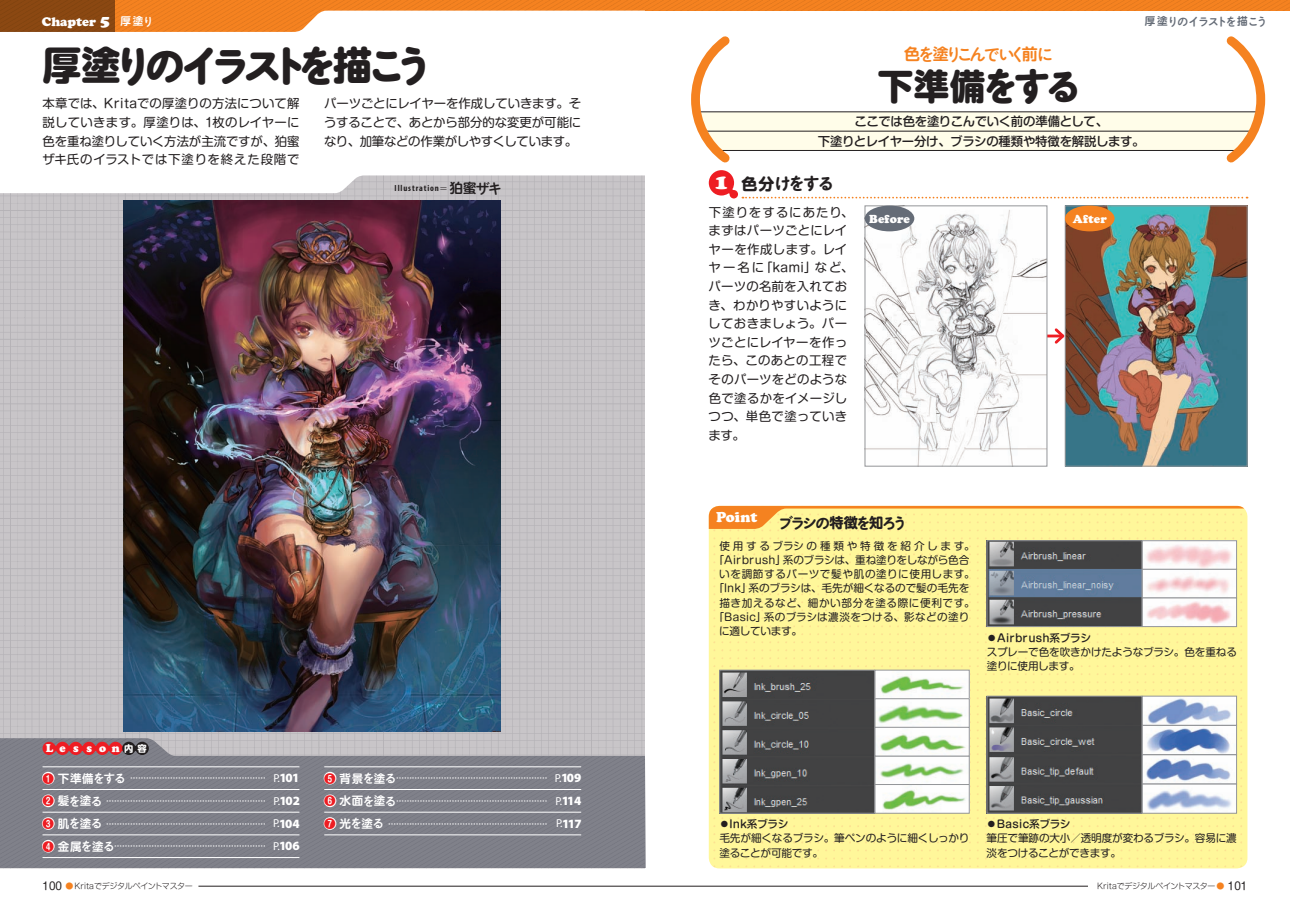
<style>
.page{position:relative;width:1290px;height:911px;background:#fff}
.page>*{position:absolute;margin:0;border:0;box-sizing:border-box;transform-origin:0 0}
.t1{font:700 42.12px "Maru Anti Std";letter-spacing:-.29em;color:#231f20}
.t2{font:800 35.38px "Shin M Go Pro";color:#231f20}
.t3{font:500 17.25px "Maru Anti Std";letter-spacing:-.24em;color:#f58220}
.t4{font:700 17.25px "Maru Anti Std De";color:#231f20}
.t5{font:700 15.25px "Maru Anti Std De";letter-spacing:-.22em;color:#231f20}
.t6{font:14.12px "Cooper Black Std";color:#fff}
.t7{font:12.38px/18.6px "Shin M Go Pro";letter-spacing:.015em;color:#231f20;text-align:justify}
.t8{font:500 12.38px/19.5px "Shin M Go Pro";letter-spacing:-.025em;color:#231f20;text-align:center}
.t9{font:12.38px "Cooper Black Std";color:#fff}
.t10{font:500 11.5px "Maru Anti Std";letter-spacing:-.165em;color:#656c77}
.t11{font:11.5px "Cooper Black Std";color:#fff}
.t12{font:11.12px "Cooper Black Std";letter-spacing:.6em;color:#fff}
.t13{font:10.62px/14.1px "Shin M Go Pro";letter-spacing:-.01em;color:#231f20}
.t14{font:10.62px "Shin M Go Pro";letter-spacing:.055em;color:#231f20}
.t15{font:10.62px "Shin M Go Pro";letter-spacing:.03em;color:#231f20}
.t16{font:10.62px "Shin M Go Pro";letter-spacing:.26em;color:#231f20}
.t17{font:10.62px "Shin M Go Pro";letter-spacing:-.03em;color:#231f20}
.t18{font:700 condensed 8.88px "Myriad Pro";letter-spacing:.1em;color:#231f20}
.t19{font:700 8px "Shin M Go Pro De";color:#fff}
.t20{font:300 8px "Shin M Go Pro";letter-spacing:-.035em;color:#231f20}
.s1{font-size:15.5px}
.s2{font-family:"Shin M Go Pro De";font-weight:700;font-size:10.62px}
.s3{font-family:"Maru Anti Std";font-weight:500;font-size:11.5px}
.s4{font-family:"Shin M Go Pro";font-weight:800;font-size:39px}
.s5{font-family:"Shin M Go Pro";font-weight:300;font-stretch:normal}
.s6{font-family:"Shin M Go Pro De";font-stretch:normal;font-size:13.25px}
.s7{font-family:"Maru Anti Std";font-weight:500;font-stretch:normal;font-size:14.38px}
.s8{font-family:"Shin M Go Pro";font-weight:700;font-size:9.25px}
.s9{font-size:11.5px;color:#ee1d23}
.s10{font-size:11.5px}
.s11{font-family:"Maru Anti Std";font-weight:500;font-size:12.38px}
.s12{font-family:"Myriad Pro";font-weight:400;font-size:11.5px}
.s13{font-family:"Myriad Pro";font-weight:900;font-size:12.62px}
.s14{font-family:"Shin M Go Pro De";font-weight:700;font-size:16px}
.s15{font-family:"Maru Anti Std";font-weight:700;font-size:38.25px}
.s16{font-family:"Cooper Black Std";font-weight:400;font-size:21.25px;color:#fff}
.s17{font-family:"Shin M Go Pro";font-size:16px}
.s18{font-family:"Shin M Go Pro";font-size:14.12px}
.s19{font-weight:500}
.s20{font-weight:400;font-size:10.62px}
.s21{color:#f58220}
</style>
<div class="page">
<img style="left:115px;top:0;width:530px;height:32px">
<img style="left:645px;top:0;width:645px;height:11px">
<div style="left:0;top:0;width:115px;height:32px;background:#8a4811"></div>
<img style="left:0;top:175px;width:645px;height:563px">
<img style="left:0;top:738px;width:645px;height:130px">
<hr style="left:198px;top:886px;width:447px;height:1px;background:#231f20">
<hr style="left:645px;top:886px;width:443px;height:1px;background:#231f20">
<div style="left:709px;top:508px;width:538px;height:360px;background:#fff79a"></div>
<svg style="left:691px;top:36px;width:575px;height:162px"></svg>
<img style="left:1067px;top:208px;width:178px;height:256px">
<div style="left:1065px;top:206px;width:182px;height:260px;border:1px solid #939598"></div>
<div style="left:1065px;top:206px;width:49px;height:25px;background:#f58220;border-radius:50%"></div>
<img style="left:721px;top:672px;width:152px;height:139px">
<svg style="left:874px;top:669px;width:96px;height:144px"></svg>
<div style="left:719px;top:670px;width:156px;height:143px;border:1px solid #939598"></div>
<img style="left:989px;top:698px;width:151px;height:113px">
<svg style="left:1141px;top:695px;width:96px;height:118px"></svg>
<div style="left:987px;top:696px;width:155px;height:117px;border:1px solid #939598"></div>
<img style="left:989px;top:542px;width:151px;height:83px">
<svg style="left:1142px;top:540px;width:95px;height:87px"></svg>
<div style="left:987px;top:540px;width:155px;height:87px;border:1px solid #939598"></div>
<hr style="left:1045px;top:334px;width:18px;height:3px;background:#ee1d23">
<svg style="left:1052px;top:326px;width:15px;height:20px"></svg>
<img style="left:867px;top:208px;width:178px;height:256px">
<div style="left:865px;top:206px;width:182px;height:260px;border:1px solid #939598"></div>
<div style="left:865px;top:206px;width:49px;height:25px;background:#656c77;border-radius:50%"></div>
<img style="left:123px;top:200px;width:378px;height:531px">
<svg style="left:41px;top:765px;width:15px;height:20px"></svg>
<svg style="left:41px;top:793px;width:15px;height:15px"></svg>
<hr style="left:43px;top:766px;width:256px;height:1px;background:#fff">
<hr style="left:43px;top:789px;width:256px;height:1px;background:#fff">
<svg style="left:41px;top:816px;width:15px;height:14px"></svg>
<hr style="left:43px;top:812px;width:256px;height:1px;background:#fff">
<svg style="left:41px;top:836px;width:15px;height:19px"></svg>
<hr style="left:43px;top:834px;width:256px;height:1px;background:#fff">
<hr style="left:43px;top:857px;width:256px;height:1px;background:#fff">
<svg style="left:323px;top:793px;width:14px;height:15px"></svg>
<svg style="left:323px;top:816px;width:14px;height:53px"></svg>
<hr style="left:324px;top:812px;width:257px;height:1px;background:#fff">
<hr style="left:324px;top:834px;width:257px;height:1px;background:#fff">
<svg style="left:323px;top:740px;width:14px;height:45px"></svg>
<hr style="left:324px;top:766px;width:257px;height:1px;background:#fff">
<hr style="left:324px;top:789px;width:257px;height:1px;background:#fff">
<div style="left:43px;top:741px;width:13px;height:14px;background:#ee1d23;border-radius:50%"></div>
<div style="left:56px;top:741px;width:13px;height:14px;background:#ee1d23;border-radius:50%"></div>
<div style="left:69px;top:741px;width:13px;height:14px;background:#ee1d23;border-radius:50%"></div>
<div style="left:82px;top:741px;width:14px;height:14px;background:#ee1d23;border-radius:50%"></div>
<div style="left:96px;top:741px;width:13px;height:14px;background:#ee1d23;border-radius:50%"></div>
<div style="left:109px;top:741px;width:13px;height:14px;background:#ee1d23;border-radius:50%"></div>
<div style="left:122px;top:741px;width:14px;height:14px;background:#221e1f;border-radius:50%"></div>
<div style="left:136px;top:741px;width:13px;height:14px;background:#221e1f;border-radius:50%"></div>
<svg style="left:709px;top:506px;width:535px;height:23px;background:#fcdd80"></svg>
<p class="t9" style="left:42px;top:14px;width:114px">Chapter <span class="s1">5</span> <span class="s2">厚塗</span><span class="s3">り</span></p>
<p class="t10" style="left:1145px;top:13px;width:124px"><span class="s2">厚塗</span>りのイラストを<span class="s2">描</span>こう</p>
<p class="t1" style="left:43px;top:34px;width:393px"><span class="s4">厚塗</span>りのイラストを<span class="s4">描</span>こう</p>
<p class="t7" style="left:42px;top:93px;width:259px">本章では、Kritaでの厚塗りの方法について解説していきます。厚塗りは、1枚のレイヤーに色を重ね塗りしていく方法が主流ですが、狛蜜ザキ氏のイラストでは下塗りを終えた段階で</p>
<p class="t7" style="left:324px;top:93px;width:259px">パーツごとにレイヤーを作成していきます。そうすることで、あとから部分的な変更が可能になり、加筆などの作業がしやすくしています。</p>
<p class="t18" style="left:395px;top:183px;width:109px">Illustration<span class="s5">＝</span><span class="s6">狛蜜</span><span class="s7">ザキ</span></p>
<p class="t12" style="left:46px;top:741px;width:103px">Les son<span class="s8">内容</span></p>
<p class="t19" style="left:43px;top:771px;width:258px"><span class="s9">❶</span> <span class="s10">下準備</span><span class="s11">をする</span> …………………………………………… <span class="s12">P.</span><span class="s13">101</span></p>
<p class="t19" style="left:43px;top:794px;width:259px"><span class="s9">❷</span> <span class="s10">髪</span><span class="s11">を</span><span class="s10">塗</span><span class="s11">る</span> …………………………………………………… <span class="s12">P.</span><span class="s13">102</span></p>
<p class="t19" style="left:43px;top:817px;width:259px"><span class="s9">❸</span> <span class="s10">肌</span><span class="s11">を</span><span class="s10">塗</span><span class="s11">る</span> …………………………………………………… <span class="s12">P.</span><span class="s13">104</span></p>
<p class="t19" style="left:43px;top:839px;width:259px"><span class="s9">❹</span> <span class="s10">金属</span><span class="s11">を</span><span class="s10">塗</span><span class="s11">る</span>………………………………………………… <span class="s12">P.</span><span class="s13">106</span></p>
<p class="t19" style="left:324px;top:771px;width:259px"><span class="s9">❺</span> <span class="s10">背景</span><span class="s11">を</span><span class="s10">塗</span><span class="s11">る</span>………………………………………………… <span class="s12">P.</span><span class="s13">109</span></p>
<p class="t19" style="left:324px;top:794px;width:259px"><span class="s9">❻</span> <span class="s10">水面</span><span class="s11">を</span><span class="s10">塗</span><span class="s11">る</span>………………………………………………… <span class="s12">P.</span><span class="s13">114</span></p>
<p class="t19" style="left:324px;top:817px;width:259px"><span class="s9">❼</span> <span class="s10">光</span><span class="s11">を</span><span class="s10">塗</span><span class="s11">る</span> …………………………………………………… <span class="s12">P.</span><span class="s13">117</span></p>
<p class="t3" style="left:904px;top:41px;width:151px"><span class="s14">色</span>を<span class="s14">塗</span>りこんでいく<span class="s14">前</span>に</p>
<p class="t2" style="left:878px;top:58px;width:206px">下準備<span class="s15">をする</span></p>
<p class="t8" style="left:818px;top:110px;width:328px">ここでは色を塗りこんでいく前の準備として、<br>下塗りとレイヤー分け、ブラシの種類や特徴を解説します。</p>
<p class="t4" style="left:715px;top:170px;width:121px"><span class="s16">1</span> <span class="s17">色分</span>けをする</p>
<p class="t7" style="left:708px;top:201px;width:147px;text-align:left">下塗りをするにあたり、まずはパーツごとにレイヤーを作成します。レイヤー名に「kami」など、パーツの名前を入れておき、わかりやすいようにしておきましょう。パーツごとにレイヤーを作ったら、このあとの工程でそのパーツをどのような色で塗るかをイメージしつつ、単色で塗っていきます。</p>
<p class="t11" style="left:869px;top:211px;width:42px">Before</p>
<p class="t11" style="left:1073px;top:211px;width:36px">After</p>
<p class="t6" style="left:716px;top:509px;width:43px">Point</p>
<p class="t5" style="left:778px;top:511px;width:131px">ブラシの<span class="s18">特徴</span>を<span class="s18">知</span>ろう</p>
<p class="t16" style="left:719px;top:537px;width:257px">使用するブラシの種類や特徴を紹介します。</p>
<p class="t13" style="left:714px;top:551px;width:257px">「Airbrush」系のブラシは、重ね塗りをしながら色合</p>
<p class="t14" style="left:719px;top:565px;width:257px">いを調節するパーツで髪や肌の塗りに使用します。</p>
<p class="t13" style="left:714px;top:580px;width:257px">「Ink」系のブラシは、毛先が細くなるので髪の毛先を</p>
<p class="t14" style="left:719px;top:594px;width:257px">描き加えるなど、細かい部分を塗る際に便利です。</p>
<p class="t15" style="left:714px;top:608px;width:257px">「Basic」系のブラシは濃淡をつける、影などの塗り</p>
<p class="t17" style="left:719px;top:622px;width:84px">に適しています。</p>
<p class="t13" style="left:986px;top:629px;width:252px"><span class="s19">◦Airbrush系ブラシ<br></span>スプレーで色を吹きかけたようなブラシ。色を重ねる塗りに使用します。</p>
<p class="t13" style="left:719px;top:816px;width:252px"><span class="s19">◦Ink系ブラシ<br></span>毛先が細くなるブラシ。筆ペンのように細くしっかり塗ることが可能です。</p>
<p class="t13" style="left:986px;top:816px;width:252px"><span class="s19">◦Basic系ブラシ<br></span>筆圧で筆跡の大小／透明度が変わるブラシ。容易に濃淡をつけることができます。</p>
<p class="t20" style="left:43px;top:879px;width:152px"><span class="s20">100</span> <span class="s21">●</span>Kritaでデジタルペイントマスター</p>
<p class="t20" style="left:1097px;top:879px;width:152px">Kritaでデジタルペイントマスター<span class="s21">●</span> <span class="s20">101</span></p>
</div>
